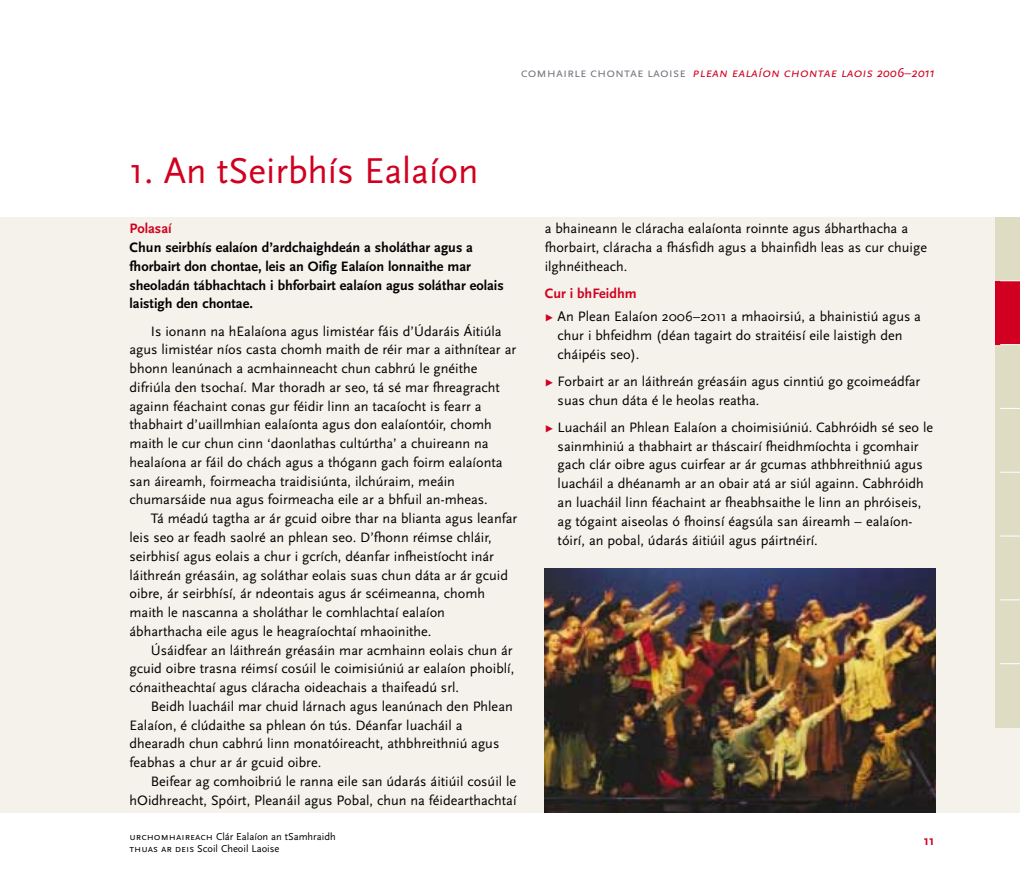
<style>
.page{position:relative;width:1020px;height:893px;background:#fff}
.page>*{position:absolute;margin:0;border:0;box-sizing:border-box;transform-origin:0 0}
.t1{font:37.5px "Scala Sans";color:#d10020}
.t2{font:14.25px/18.8px "Scala Sans";color:#000}
.t3{font:700 14.25px/18.8px "Scala Sans";color:#000}
.t4{font:700 14.25px "Scala Sans";color:#d10020}
.t5{font:italic 13.5px "Scala Sans Caps";color:#d10020}
.t6{font:700 13.5px "Scala Sans";color:#d10020}
.t7{font:10.5px/12px "Scala Sans";color:#000}
.s1{font-style:normal;color:#787781}
.s2{font-family:"Scala Sans"}
.s3{font-family:"Scala Sans Caps"}
.s4{font-weight:700;color:#d10020}
.s5{color:#d10020}
</style>
<div class="page">
<div style="left:0;top:217px;width:1020px;height:595px;background:#f4f2ea"></div>
<div style="left:995px;top:281px;width:25px;height:63px;background:#d10020"></div>
<div style="left:995px;top:217px;width:25px;height:64px;background:#deddc4"></div>
<div style="left:995px;top:344px;width:25px;height:64px;background:#deddc4"></div>
<div style="left:995px;top:408px;width:25px;height:64px;background:#deddc4"></div>
<div style="left:995px;top:472px;width:25px;height:64px;background:#deddc4"></div>
<div style="left:995px;top:536px;width:25px;height:64px;background:#deddc4"></div>
<div style="left:995px;top:600px;width:25px;height:63px;background:#deddc4"></div>
<div style="left:995px;top:663px;width:25px;height:64px;background:#deddc4"></div>
<svg style="left:1000px;top:280px;width:20px;height:1px"></svg>
<svg style="left:1000px;top:344px;width:20px;height:1px"></svg>
<svg style="left:1000px;top:408px;width:20px;height:1px"></svg>
<svg style="left:1000px;top:472px;width:20px;height:1px"></svg>
<svg style="left:1000px;top:535px;width:20px;height:1px"></svg>
<svg style="left:1000px;top:599px;width:20px;height:1px"></svg>
<svg style="left:1000px;top:663px;width:20px;height:1px"></svg>
<img style="left:545px;top:568px;width:391px;height:244px">
<h1 class="t1" style="left:130px;top:157px;width:351px">1. An tSeirbhís Ealaíon</h1>
<p class="t5" style="left:521px;top:64px;width:415px"><span class="s1">comhairle chontae laoise</span> plean ealaíon chontae laois <span class="s2">2006–2011</span></p>
<p class="t4" style="left:130px;top:223px;width:44px">Polasaí</p>
<p class="t3" style="left:130px;top:239px;width:376px">Chun seirbhís ealaíon d’ardchaighdeán a sholáthar agus a fhorbairt don chontae, leis an Oifig Ealaíon lonnaithe mar sheoladán tábhachtach i bhforbairt ealaíon agus soláthar eolais laistigh den chontae.</p>
<p class="t2" style="left:130px;top:323px;width:388px;text-indent:21px">Is ionann na hEalaíona agus limistéar fáis d’Údaráis Áitiúla agus limistéar níos casta chomh maith de réir mar a aithnítear ar bhonn leanúnach a acmhainneacht chun cabhrú le gnéithe difriúla den tsochaí. Mar thoradh ar seo, tá sé mar fhreagracht againn féachaint conas gur féidir linn an tacaíocht is fearr a thabhairt d’uaillmhian ealaíonta agus don ealaíontóir, chomh maith le cur chun cinn ‘daonlathas cultúrtha’ a chuireann na healaíona ar fáil do chách agus a thógann gach foirm ealaíonta san áireamh, foirmeacha traidisiúnta, ilchúraim, meáin chumarsáide nua agus foirmeacha eile ar a bhfuil an-mheas.</p>
<p class="t2" style="left:130px;top:511px;width:389px;text-indent:21px">Tá méadú tagtha ar ár gcuid oibre thar na blianta agus leanfar leis seo ar feadh saolré an phlean seo. D’fhonn réimse chláir, seirbhisí agus eolais a chur i gcrích, déanfar infheistíocht inár láithreán gréasáin, ag soláthar eolais suas chun dáta ar ár gcuid oibre, ár seirbhísí, ár ndeontais agus ár scéimeanna, chomh maith le nascanna a sholáthar le comhlachtaí ealaíon ábharthacha eile agus le heagraíochtaí mhaoinithe.</p>
<p class="t2" style="left:130px;top:642px;width:386px;text-indent:21px">Úsáidfear an láithreán gréasáin mar acmhainn eolais chun ár gcuid oibre trasna réimsí cosúil le coimisiúniú ar ealaíon phoiblí, cónaitheachtaí agus cláracha oideachais a thaifeadú srl.</p>
<p class="t2" style="left:130px;top:698px;width:385px;text-indent:21px">Beidh luacháil mar chuid lárnach agus leanúnach den Phlean Ealaíon, é clúdaithe sa phlean ón tús. Déanfar luacháil a dhearadh chun cabhrú linn monatóireacht, athbhreithniú agus feabhas a chur ar ár gcuid oibre.</p>
<p class="t2" style="left:130px;top:773px;width:388px;text-align:right">Beifear ag comhoibriú le ranna eile san údarás áitiúil cosúil le hOidhreacht, Spóirt, Pleanáil agus Pobal, chun na féidearthachtaí</p>
<p class="t7" style="left:130px;top:831px;width:208px"><span class="s3">urchomhaireach</span> Clár Ealaíon an tSamhraidh <span class="s3">thuas ar deis</span> Scoil Cheoil Laoise</p>
<p class="t2" style="left:545px;top:221px;width:384px">a bhaineann le cláracha ealaíonta roinnte agus ábharthacha a fhorbairt, cláracha a fhásfidh agus a bhainfidh leas as cur chuige ilghnéitheach.</p>
<p class="t2" style="left:545px;top:284px;width:378px;line-height:23px"><span class="s4">Cur i bhFeidhm<br></span><span class="s5">Ω</span> An Plean Ealaíon 2006–2011 a mhaoirsiú, a bhainistiú agus a</p>
<p class="t2" style="left:558px;top:327px;width:346px">chur i bhfeidhm (déan tagairt do straitéisí eile laistigh den cháipéis seo).</p>
<p class="t2" style="left:558px;top:374px;width:364px;text-indent:-13px"><span class="s5">Ω</span> Forbairt ar an láithreán gréasáin agus cinntiú go gcoimeádfar suas chun dáta é le heolas reatha.</p>
<p class="t2" style="left:558px;top:420px;width:377px;text-indent:-13px"><span class="s5">Ω</span> Luacháil an Phlean Ealaíon a choimisiúniú. Cabhróidh sé seo le sainmhiniú a thabhairt ar tháscairí fheidhmíochta i gcomhair gach clár oibre agus cuirfear ar ár gcumas athbhreithniú agus luacháil a dhéanamh ar an obair atá ar siúl againn. Cabhróidh an luacháil linn féachaint ar fheabhsaithe le linn an phróiseis, ag tógaint aiseolas ó fhoinsí éagsúla san áireamh – ealaíon&shy;tóirí, an pobal, údarás áitiúil agus páirtnéirí.</p>
<p class="t6" style="left:924px;top:835px;width:12px">11</p>
</div>
